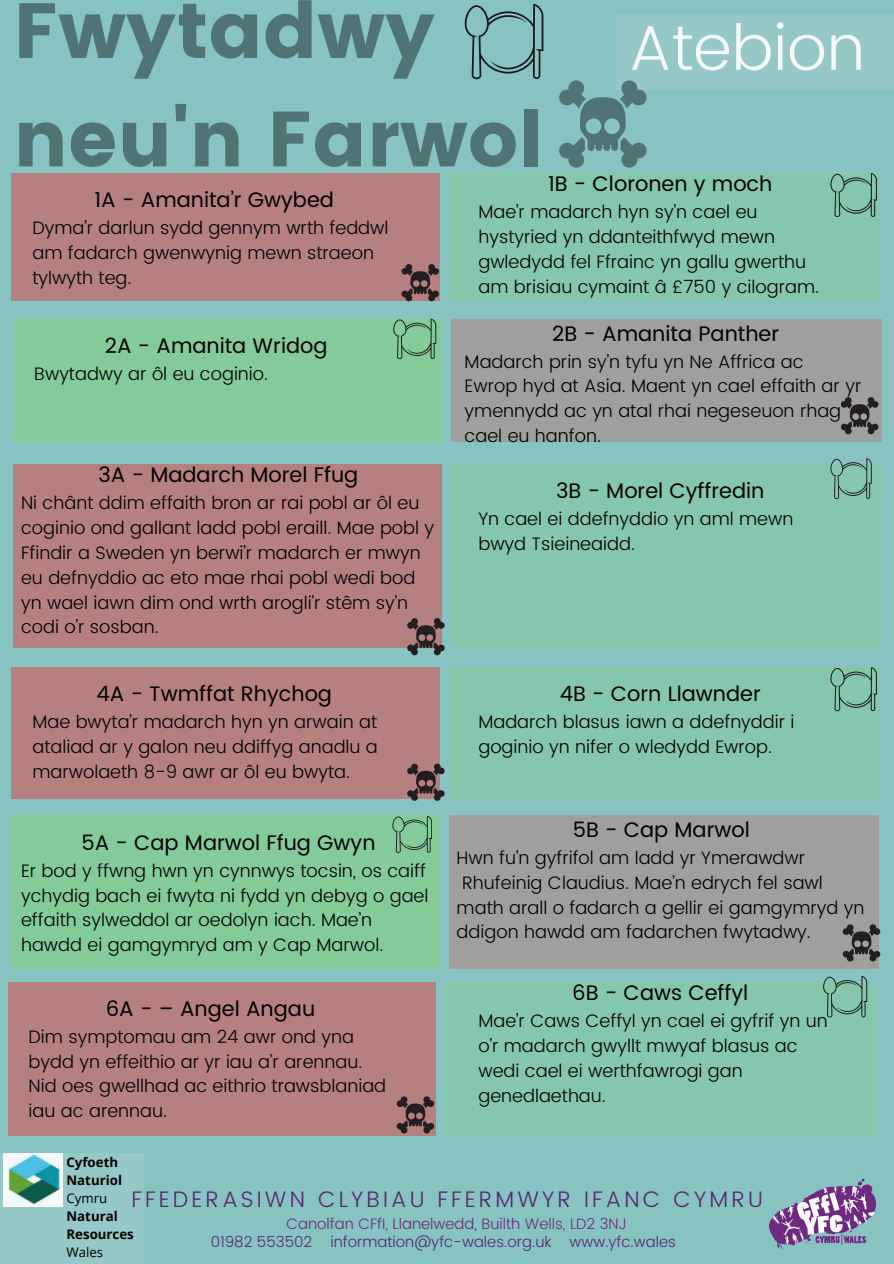
<style>
.page{position:relative;width:894px;height:1264px;background:#fff}
.page>*{position:absolute;margin:0;border:0;box-sizing:border-box;transform-origin:0 0}
.t1{font:78px/108.3px "Poppins";color:#507473}
.t2{font:300 63px "Poppins";color:#f8f9fc}
.t3{font:300 22.5px "Poppins";letter-spacing:.14em;color:#58266c}
.t4{font:21px "Poppins";color:#000}
.t5{font:300 18px/24.8px "Poppins";color:#000}
.t6{font:300 15px "Poppins";color:#58266c}
.t7{font:300 15px "Poppins";color:#6d2a80}
.t8{font:700 13.2px/18px "Open Sans";color:#000}
.t9{font:13.2px "Open Sans";color:#000}
</style>
<div class="page">
<div style="left:0;top:0;width:893px;height:1263px;background:#87c3c1"></div>
<img style="left:769px;top:1175px;width:106px;height:73px">
<div style="left:0;top:1153px;width:143px;height:110px;background:#95c8c6"></div>
<img style="left:4px;top:1153px;width:58px;height:53px">
<div style="left:616px;top:14px;width:277px;height:76px;background:#95c8c6"></div>
<div style="left:449px;top:173px;width:429px;height:127px;background:#85c7ab"></div>
<div style="left:12px;top:173px;width:427px;height:127px;background:#b5807f"></div>
<div style="left:451px;top:319px;width:429px;height:122px;background:#9fa09e"></div>
<div style="left:13px;top:319px;width:429px;height:122px;background:#83cb98"></div>
<div style="left:451px;top:465px;width:429px;height:183px;background:#85c7ab"></div>
<div style="left:13px;top:465px;width:428px;height:183px;background:#b5807f"></div>
<div style="left:449px;top:667px;width:430px;height:132px;background:#85c7ab"></div>
<div style="left:12px;top:667px;width:428px;height:132px;background:#b5807f"></div>
<div style="left:449px;top:816px;width:429px;height:152px;background:#9fa09e"></div>
<div style="left:12px;top:816px;width:427px;height:152px;background:#83cb98"></div>
<div style="left:445px;top:981px;width:429px;height:153px;background:#85c7ab"></div>
<div style="left:8px;top:981px;width:427px;height:153px;background:#b5807f"></div>
<svg style="left:393px;top:319px;width:43px;height:40px"></svg>
<svg style="left:830px;top:173px;width:46px;height:44px"></svg>
<svg style="left:830px;top:458px;width:41px;height:40px"></svg>
<svg style="left:830px;top:667px;width:46px;height:44px"></svg>
<svg style="left:392px;top:816px;width:39px;height:36px"></svg>
<svg style="left:822px;top:976px;width:44px;height:41px"></svg>
<svg style="left:407px;top:617px;width:38px;height:38px"></svg>
<svg style="left:407px;top:763px;width:38px;height:38px"></svg>
<svg style="left:401px;top:264px;width:38px;height:37px"></svg>
<svg style="left:841px;top:397px;width:37px;height:37px"></svg>
<svg style="left:842px;top:924px;width:38px;height:37px"></svg>
<svg style="left:396px;top:1096px;width:38px;height:37px"></svg>
<svg style="left:464px;top:4px;width:79px;height:75px"></svg>
<svg style="left:559px;top:80px;width:88px;height:88px"></svg>
<h1 class="t1" style="left:13px;top:-23px;width:531px">Fwytadwy neu'n Farwol</h1>
<h2 class="t2" style="left:628px;top:11px;width:238px">Atebion</h2>
<p class="t4" style="left:95px;top:187px;width:241px">1A - Amanita’r Gwybed</p>
<p class="t5" style="left:32px;top:215px;width:357px">Dyma’r darlun sydd gennym wrth feddwl am fadarch gwenwynig mewn straeon tylwyth teg.</p>
<p class="t4" style="left:105px;top:333px;width:224px">2A - Amanita Wridog</p>
<p class="t5" style="left:34px;top:361px;width:235px">Bwytadwy ar ôl eu coginio.</p>
<p class="t4" style="left:98px;top:463px;width:261px">3A - Madarch Morel Ffug</p>
<p class="t5" style="left:21px;top:491px;width:414px">Ni chânt ddim effaith bron ar rai pobl ar ôl eu coginio ond gallant ladd pobl eraill. Mae pobl y Ffindir a Sweden yn berwi’r madarch er mwyn eu defnyddio ac eto mae rhai pobl wedi bod yn wael iawn dim ond wrth arogli’r stêm sy’n codi o’r sosban.</p>
<p class="t4" style="left:96px;top:681px;width:237px">4A - Twmffat Rhychog</p>
<p class="t5" style="left:32px;top:709px;width:347px;text-align:justify">Mae bwyta’r madarch hyn yn arwain at ataliad ar y galon neu ddiffyg anadlu a marwolaeth 8-9 awr ar ôl eu bwyta.</p>
<p class="t4" style="left:81px;top:830px;width:295px">5A - Cap Marwol Ffug Gwyn</p>
<p class="t5" style="left:21px;top:858px;width:409px">Er bod y ffwng hwn yn cynnwys tocsin, os caiff ychydig bach ei fwyta ni fydd yn debyg o gael effaith sylweddol ar oedolyn iach. Mae’n hawdd ei gamgymryd am y Cap Marwol.</p>
<p class="t4" style="left:106px;top:996px;width:211px">6A - – Angel Angau</p>
<p class="t5" style="left:29px;top:1024px;width:359px">Dim symptomau am 24 awr ond yna bydd yn effeithio ar yr iau a’r arennau.<br>Nid oes gwellhad ac eithrio trawsblaniad iau ac arennau.</p>
<p class="t4" style="left:548px;top:172px;width:226px">1B - Cloronen y moch</p>
<p class="t5" style="left:478px;top:200px;width:342px">Mae’r madarch hyn sy’n cael eu hystyried yn ddanteithfwyd mewn gwledydd fel Ffrainc yn gallu gwerthu am brisiau cymaint â £750 y cilogram.</p>
<p class="t4" style="left:552px;top:321px;width:228px">2B - Amanita Panther</p>
<p class="t5" style="left:464px;top:349px;width:398px">Madarch prin sy’n tyfu yn Ne Affrica ac<br>Ewrop hyd at Asia. Maent yn cael effaith ar yr ymennydd ac yn atal rhai negeseuon rhag cael eu hanfon.</p>
<p class="t4" style="left:556px;top:478px;width:210px">3B - Morel Cyffredin</p>
<p class="t5" style="left:478px;top:506px;width:316px">Yn cael ei ddefnyddio yn aml mewn bwyd Tsieineaidd.</p>
<p class="t4" style="left:559px;top:681px;width:202px">4B - Corn Llawnder</p>
<p class="t5" style="left:478px;top:709px;width:317px">Madarch blasus iawn a ddefnyddir i goginio yn nifer o wledydd Ewrop.</p>
<p class="t4" style="left:572px;top:817px;width:178px">5B - Cap Marwol</p>
<p class="t5" style="left:456px;top:845px;width:350px">Hwn fu’n gyfrifol am ladd yr Ymerawdwr</p>
<p class="t5" style="left:462px;top:870px;width:362px">Rhufeinig Claudius. Mae’n edrych fel sawl</p>
<p class="t5" style="left:456px;top:895px;width:409px">math arall o fadarch a gellir ei gamgymryd yn</p>
<p class="t5" style="left:456px;top:919px;width:355px">ddigon hawdd am fadarchen fwytadwy.</p>
<p class="t4" style="left:572px;top:980px;width:177px">6B - Caws Ceffyl</p>
<p class="t5" style="left:478px;top:1008px;width:351px">Mae’r Caws Ceffyl yn cael ei gyfrif yn un o’r madarch gwyllt mwyaf blasus ac wedi cael ei werthfawrogi gan genedlaethau.</p>
<p class="t8" style="left:66px;top:1152px;width:57px">Cyfoeth<br>Naturiol</p>
<p class="t9" style="left:66px;top:1189px;width:42px">Cymru</p>
<p class="t8" style="left:66px;top:1207px;width:69px">Natural<br>Resources</p>
<p class="t9" style="left:66px;top:1243px;width:38px">Wales</p>
<p class="t3" style="left:131px;top:1185px;width:632px">FFEDERASIWN CLYBIAU FFERMWYR IFANC CYMRU</p>
<p class="t7" style="left:286px;top:1215px;width:342px">Canolfan CFfI, Llanelwedd, Builth Wells, LD2 3NJ</p>
<p class="t6" style="left:211px;top:1232px;width:466px">01982 553502 information@yfc-wales.org.uk www.yfc.wales</p>
</div>
